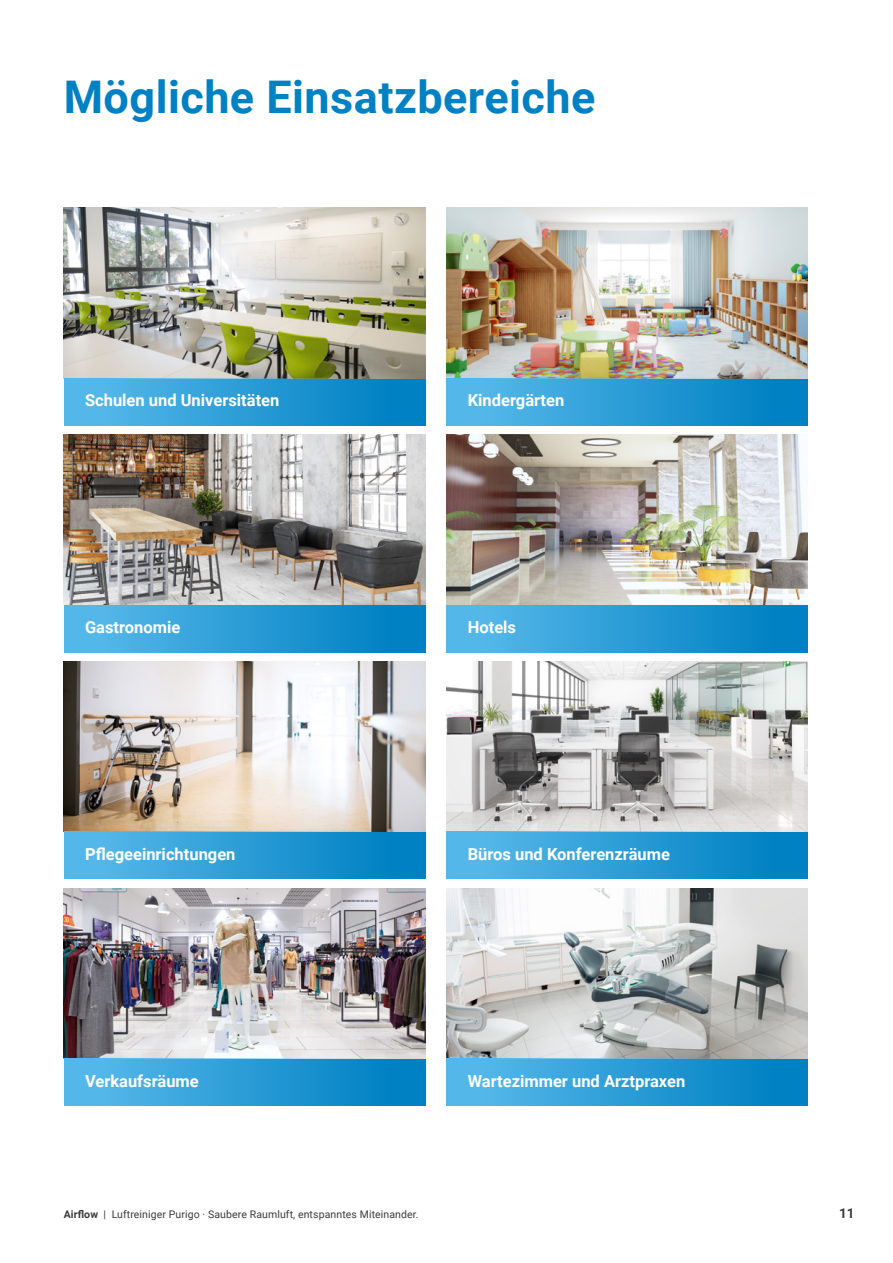
<style>
.page{position:relative;width:893px;height:1263px;background:#fff}
.page>*{position:absolute;margin:0;border:0;box-sizing:border-box;transform-origin:0 0}
.t1{font:700 45px "Roboto";letter-spacing:.01em;color:#0081c3}
.t2{font:700 16.5px "Roboto";color:#fff}
.t3{font:700 13.5px "Roboto";color:#3b3b3a}
.t4{font:10.5px "Roboto";letter-spacing:.01em;color:#3b3b3a}
.s1{font-weight:700}
</style>
<div class="page">
<img style="left:64px;top:208px;width:361px;height:170px">
<img style="left:64px;top:435px;width:361px;height:170px">
<img style="left:64px;top:662px;width:361px;height:170px">
<img style="left:64px;top:888px;width:361px;height:170px">
<img style="left:446px;top:208px;width:362px;height:170px">
<img style="left:446px;top:435px;width:362px;height:170px">
<img style="left:446px;top:662px;width:362px;height:170px">
<img style="left:446px;top:888px;width:362px;height:170px">
<div style="left:64px;top:378px;width:361px;height:47px;background:linear-gradient(to right,#5cbcec,#007dc0)"></div>
<div style="left:446px;top:378px;width:362px;height:47px;background:linear-gradient(to right,#5cbcec,#007dc0)"></div>
<div style="left:446px;top:605px;width:362px;height:47px;background:linear-gradient(to right,#5cbcec,#007dc0)"></div>
<div style="left:446px;top:832px;width:362px;height:47px;background:linear-gradient(to right,#5cbcec,#007dc0)"></div>
<div style="left:446px;top:1058px;width:362px;height:48px;background:linear-gradient(to right,#5cbcec,#007dc0)"></div>
<div style="left:64px;top:605px;width:361px;height:47px;background:linear-gradient(to right,#5cbcec,#007dc0)"></div>
<div style="left:64px;top:832px;width:361px;height:47px;background:linear-gradient(to right,#5cbcec,#007dc0)"></div>
<div style="left:64px;top:1058px;width:361px;height:48px;background:linear-gradient(to right,#5cbcec,#007dc0)"></div>
<h1 class="t1" style="left:64px;top:66px;width:533px">Mögliche Einsatzbereiche</h1>
<p class="t2" style="left:85px;top:389px;width:196px">Schulen und Universitäten</p>
<p class="t2" style="left:468px;top:389px;width:98px">Kindergärten</p>
<p class="t2" style="left:85px;top:616px;width:97px">Gastronomie</p>
<p class="t2" style="left:468px;top:616px;width:50px">Hotels</p>
<p class="t2" style="left:85px;top:842px;width:152px">Pflegeeinrichtungen</p>
<p class="t2" style="left:468px;top:843px;width:204px">Büros und Konferenzräume</p>
<p class="t2" style="left:85px;top:1069px;width:115px">Verkaufsräume</p>
<p class="t2" style="left:468px;top:1069px;width:219px">Wartezimmer und Arztpraxen</p>
<p class="t4" style="left:64px;top:1207px;width:356px"><span class="s1">Airflow</span> | Luftreiniger Purigo · Saubere Raumluft, entspanntes Miteinander.</p>
<p class="t3" style="left:839px;top:1204px;width:17px">11</p>
</div>
